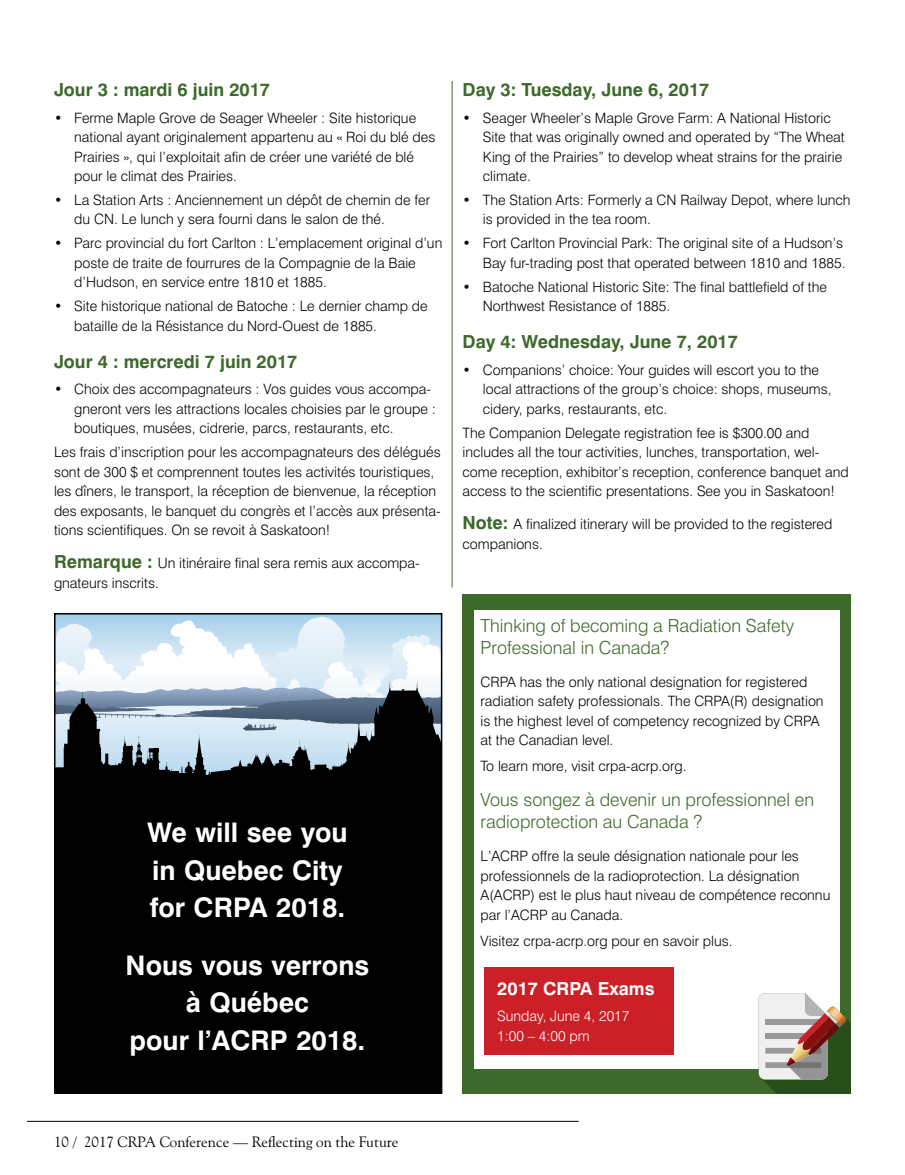
<style>
.page{position:relative;width:905px;height:1175px;background:#fff}
.page>*{position:absolute;margin:0;border:0;box-sizing:border-box;transform-origin:0 0}
.t1{font:700 27px/37.5px "Swiss 721 BT";color:#fff}
.t2{font:300 18px/21.6px "Swiss 721 BT";color:#3d692b}
.t3{font:700 18px "Swiss 721 BT";color:#3d692b}
.t4{font:700 18px "Swiss 721 BT";color:#fff}
.t5{font:15px "Goudy Old Style BT";color:#000}
.t6{font:300 14.25px/19.5px "Swiss 721 BT";color:#000}
.t7{font:300 14.25px/19.5px "Swiss 721 BT";color:#fff}
.s1{font-weight:700;font-size:18px;color:#3d692b}
</style>
<div class="page">
<hr style="left:27px;top:1120px;width:551px;height:1px;background:#000">
<div style="left:462px;top:594px;width:388px;height:500px;background:#3d692b"></div>
<div style="left:474px;top:610px;width:365px;height:459px;background:#fff"></div>
<svg style="left:758px;top:993px;width:93px;height:101px"></svg>
<div style="left:483px;top:967px;width:190px;height:87px;background:#cb2027"></div>
<hr style="left:452px;top:81px;width:1px;height:506px;background:#3d692b">
<div style="left:55px;top:614px;width:386px;height:479px;background:#000"></div>
<svg style="left:159px;top:616px;width:162px;height:7px"></svg>
<svg style="left:57px;top:623px;width:382px;height:57px;background:#dfedf7"></svg>
<svg style="left:57px;top:680px;width:382px;height:95px"></svg>
<svg style="left:243px;top:723px;width:34px;height:7px"></svg>
<div style="left:54px;top:613px;width:388px;height:481px;border:2px solid #000"></div>
<p class="t3" style="left:54px;top:79px;width:218px">Jour 3 : mardi 6 juin 2017</p>
<p class="t6" style="left:74px;top:108px;width:362px;text-indent:-20px">• Ferme Maple Grove de Seager Wheeler : Site historique national ayant originalement appartenu au « Roi du blé des Prairies », qui l’exploitait afin de créer une variété de blé pour le climat des Prairies.</p>
<p class="t6" style="left:74px;top:190px;width:357px;text-indent:-20px">• La Station Arts : Anciennement un dépôt de chemin de fer du CN. Le lunch y sera fourni dans le salon de thé.</p>
<p class="t6" style="left:74px;top:233px;width:369px;text-indent:-20px">• Parc provincial du fort Carlton : L’emplacement original d’un poste de traite de fourrures de la Compagnie de la Baie d’Hudson, en service entre 1810 et 1885.</p>
<p class="t6" style="left:74px;top:296px;width:355px;text-indent:-20px">• Site historique national de Batoche : Le dernier champ de bataille de la Résistance du Nord-Ouest de 1885.</p>
<p class="t3" style="left:54px;top:350px;width:245px">Jour 4 : mercredi 7 juin 2017</p>
<p class="t6" style="left:74px;top:379px;width:363px;text-indent:-20px">• Choix des accompagnateurs : Vos guides vous accompa&shy;gneront vers les attractions locales choisies par le groupe : boutiques, musées, cidrerie, parcs, restaurants, etc.</p>
<p class="t6" style="left:54px;top:442px;width:388px">Les frais d’inscription pour les accompagnateurs des délégués sont de 300 $ et comprennent toutes les activités touristiques, les dîners, le transport, la réception de bienvenue, la réception des exposants, le banquet du congrès et l’accès aux présenta&shy;tions scientifiques. On se revoit à Saskatoon!</p>
<p class="t6" style="left:54px;top:553px;width:367px"><span class="s1">Remarque :</span> Un itinéraire final sera remis aux accompa&shy;gnateurs inscrits.</p>
<h1 class="t1" style="left:147px;top:813px;width:202px">We will see you in Quebec City for CRPA 2018.</h1>
<h1 class="t1" style="left:126px;top:946px;width:245px;text-align:center">Nous vous verrons à Québec<br>pour l’ACRP 2018.</h1>
<p class="t3" style="left:462px;top:79px;width:248px">Day 3: Tuesday, June 6, 2017</p>
<p class="t6" style="left:483px;top:108px;width:363px;text-indent:-20px">• Seager Wheeler’s Maple Grove Farm: A National Historic Site that was originally owned and operated by “The Wheat King of the Prairies” to develop wheat strains for the prairie climate.</p>
<p class="t6" style="left:483px;top:190px;width:369px;text-indent:-20px">• The Station Arts: Formerly a CN Railway Depot, where lunch is provided in the tea room.</p>
<p class="t6" style="left:462px;top:233px;width:384px;text-align:right">• Fort Carlton Provincial Park: The original site of a Hudson’s<br>Bay fur-trading post that operated between 1810 and 1885.</p>
<p class="t6" style="left:483px;top:277px;width:345px;text-indent:-20px">• Batoche National Historic Site: The final battlefield of the<br>Northwest Resistance of 1885.</p>
<p class="t3" style="left:462px;top:331px;width:277px">Day 4: Wednesday, June 7, 2017</p>
<p class="t6" style="left:483px;top:360px;width:350px;text-indent:-20px">• Companions’ choice: Your guides will escort you to the local attractions of the group’s choice: shops, museums, cidery, parks, restaurants, etc.</p>
<p class="t6" style="left:462px;top:422px;width:387px">The Companion Delegate registration fee is $300.00 and includes all the tour activities, lunches, transportation, wel&shy;come reception, exhibitor’s reception, conference banquet and access to the scientific presentations. See you in Saskatoon!</p>
<p class="t6" style="left:462px;top:514px;width:371px"><span class="s1">Note:</span> A finalized itinerary will be provided to the registered companions.</p>
<p class="t2" style="left:480px;top:614px;width:315px">Thinking of becoming a Radiation Safety<br>Professional in Canada?</p>
<p class="t6" style="left:480px;top:671px;width:344px">CRPA has the only national designation for registered radiation safety professionals. The CRPA(R) designation is the highest level of competency recognized by CRPA at the Canadian level.</p>
<p class="t6" style="left:480px;top:756px;width:207px">To learn more, visit crpa-acrp.org.</p>
<p class="t2" style="left:480px;top:789px;width:335px">Vous songez à devenir un professionnel en radioprotection au Canada ?</p>
<p class="t6" style="left:480px;top:846px;width:351px">L’ACRP offre la seule désignation nationale pour les professionnels de la radioprotection. La désignation A(ACRP) est le plus haut niveau de compétence reconnu par l’ACRP au Canada.</p>
<p class="t6" style="left:480px;top:931px;width:253px">Visitez crpa-acrp.org pour en savoir plus.</p>
<p class="t4" style="left:497px;top:977px;width:159px">2017 CRPA Exams</p>
<p class="t7" style="left:497px;top:1006px;width:134px">Sunday, June 4, 2017<br>1:00 – 4:00 pm</p>
<p class="t5" style="left:54px;top:1132px;width:346px">10 / 2017 CRPA Conference — Reflecting on the Future</p>
</div>
